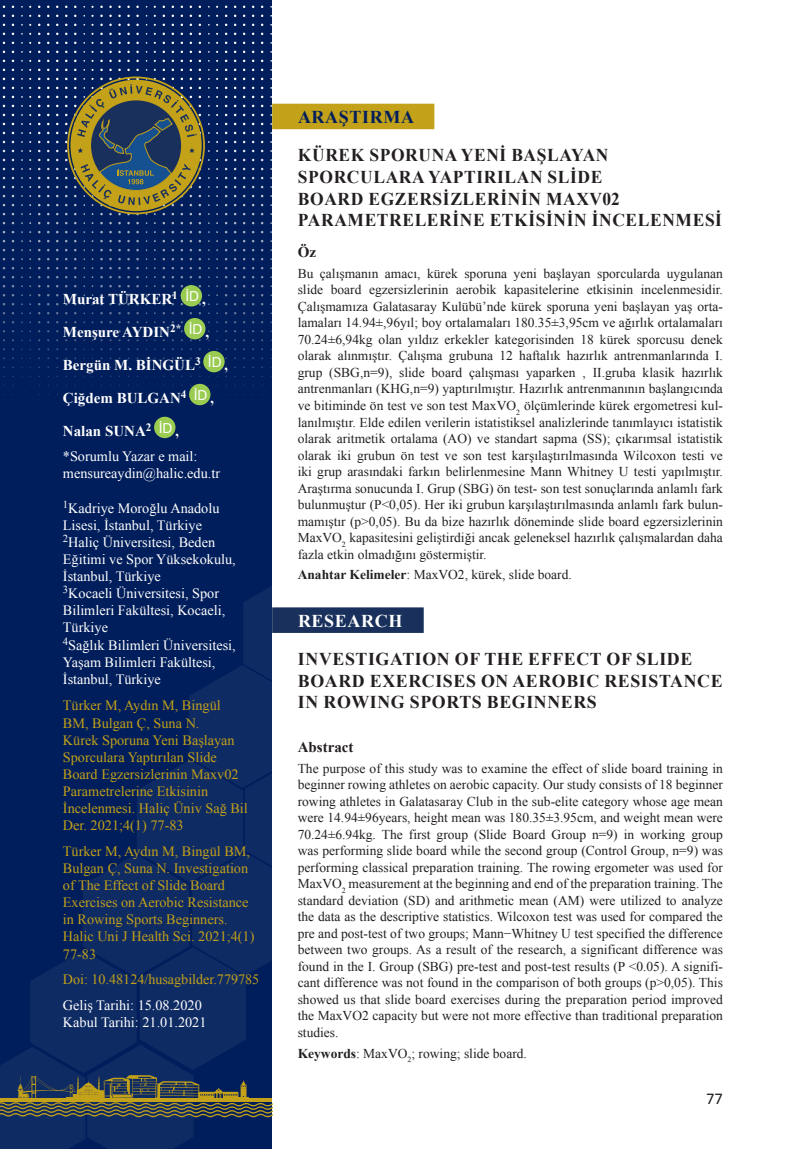
<style>
.page{position:relative;width:808px;height:1149px;background:#fff}
.page>*{position:absolute;margin:0;border:0;box-sizing:border-box;transform-origin:0 0}
.t1{font:700 18px/21.6px "Times New Roman";letter-spacing:.035em;color:#231f20}
.t2{font:700 18px "Times New Roman";letter-spacing:.035em;color:#001e5b}
.t3{font:700 18px "Times New Roman";letter-spacing:.035em;color:#fff}
.t4{font:16.5px "Calibri";color:#231f20}
.t5{font:700 15px/32.8px "Times New Roman";color:#fff}
.t6{font:700 15px "Times New Roman";color:#231f20}
.t7{font:14.25px/17.1px "Times New Roman";color:#c3a119}
.t8{font:14.25px/17.1px "Times New Roman";color:#fff}
.t9{font:13.8px "Arial";color:#fff}
.t10{font:13.5px/16.5px "Times New Roman";color:#231f20;text-align:justify}
.s1{font-family:"Times New Roman";font-weight:700;font-size:15px}
.s2{font-weight:700}
</style>
<div class="page">
<div style="left:0;top:0;width:272px;height:1148px;background:#001e5b"></div>
<div style="left:140px;top:948px;width:106px;height:98px;background:#0f2b64"></div>
<svg style="left:83px;top:855px;width:106px;height:121px"></svg>
<div style="left:192px;top:853px;width:80px;height:122px;background:#0f2b64"></div>
<svg style="left:137px;top:761px;width:106px;height:121px"></svg>
<div style="left:245px;top:787px;width:27px;height:93px;background:#0f2b64"></div>
<svg style="left:189px;top:665px;width:83px;height:122px"></svg>
<svg style="left:30px;top:950px;width:107px;height:96px"></svg>
<svg style="left:243px;top:586px;width:29px;height:108px"></svg>
<svg style="left:65px;top:69px;width:140px;height:146px"></svg>
<div style="left:70px;top:80px;width:132px;height:131px;background:#c3a119;border-radius:50%"></div>
<div style="left:91px;top:100px;width:90px;height:90px;background:#18305b;border-radius:50%"></div>
<svg style="left:109px;top:78px;width:34px;height:18px"></svg>
<svg style="left:145px;top:87px;width:44px;height:47px"></svg>
<svg style="left:100px;top:197px;width:11px;height:9px"></svg>
<svg style="left:118px;top:197px;width:27px;height:9px"></svg>
<svg style="left:77px;top:96px;width:95px;height:101px"></svg>
<svg style="left:181px;top:123px;width:16px;height:30px"></svg>
<svg style="left:118px;top:168px;width:26px;height:20px"></svg>
<svg style="left:145px;top:159px;width:47px;height:47px"></svg>
<svg style="left:0;top:1046px;width:272px;height:102px"></svg>
<hr style="left:0;top:1097px;width:272px;height:4px;background:#c3a119">
<svg style="left:104px;top:1074px;width:95px;height:24px"></svg>
<svg style="left:67px;top:1074px;width:37px;height:23px"></svg>
<svg style="left:18px;top:1075px;width:60px;height:23px"></svg>
<svg style="left:199px;top:1087px;width:39px;height:11px"></svg>
<div style="left:272px;top:104px;width:162px;height:25px;background:#c3a119"></div>
<div style="left:272px;top:607px;width:152px;height:25px;background:#18305b"></div>
<div style="left:181px;top:285px;width:21px;height:21px;background:#9acc51;border-radius:50%"></div>
<div style="left:184px;top:318px;width:21px;height:21px;background:#9acc51;border-radius:50%"></div>
<div style="left:203px;top:351px;width:22px;height:21px;background:#9acc51;border-radius:50%"></div>
<div style="left:189px;top:384px;width:21px;height:21px;background:#9acc51;border-radius:50%"></div>
<div style="left:154px;top:416px;width:21px;height:22px;background:#9acc51;border-radius:50%"></div>
<p class="t5" style="left:63px;top:282px;width:148px;text-indent:77px">KER<sup>1</sup> <sup>İD</sup>,<br>MENŞURE AYDIN<sup>2*</sup> <sup>İD</sup> ,<br>BERGÜN M. BİNGÜL</p>
<p class="t5" style="left:63px;top:282px;width:57px">MURAT TÜR</p>
<p class="t9" style="left:195px;top:353px;width:35px"><sup>3</sup> İD<span class="s1">,</span></p>
<p class="t5" style="left:63px;top:380px;width:152px;text-indent:96px">AN<sup>4</sup> <sup>İD</sup> ,<br>NALAN SUNA<sup>2</sup> <sup>İD</sup> ,</p>
<p class="t8" style="left:63px;top:447px;width:159px">*Sorumlu Yazar e mail: mensureaydin@halic.edu.tr</p>
<p class="t8" style="left:63px;top:498px;width:174px"><sup>1</sup>Kadriye Moroğlu Anadolu<br>Lisesi, İstanbul, Türkiye<br><sup>2</sup>Haliç Üniversitesi, Beden<br>Eğitimi ve Spor Yüksekokulu,<br>İstanbul, Türkiye<br><sup>3</sup>Kocaeli Üniversitesi, Spor<br>Bilimleri Fakültesi, Kocaeli,<br>Türkiye<br><sup>4</sup>Sağlık Bilimleri Üniversitesi,<br>Yaşam Bilimleri Fakültesi,<br>İstanbul, Türkiye</p>
<p class="t7" style="left:63px;top:696px;width:186px">Türker M, Aydın M, Bingül<br>BM, Bulgan Ç, Suna N.<br>Kürek Sporuna Yeni Başlayan<br>Sporculara Yaptırılan Slide<br>Board Egzersizlerinin Maxv02<br>Parametrelerine Etkisinin<br>İncelenmesi. Haliç Üniv Sağ Bil<br>Der. 2021;4(1) 77-83</p>
<p class="t7" style="left:63px;top:841px;width:193px">Türker M, Aydın M, Bingül BM,<br>Bulgan Ç, Suna N. Investigation of The Effect of Slide Board<br>Exercises on Aerobic Resistance in Rowing Sports Beginners.<br>Halic Uni J Health Sci. 2021;4(1)<br>77-83</p>
<p class="t7" style="left:63px;top:970px;width:198px">Doi: 10.48124/husagbilder.779785</p>
<p class="t5" style="left:63px;top:380px;width:76px">ÇIĞDEM BULG</p>
<p class="t8" style="left:63px;top:995px;width:145px">Geliş Tarihi: 15.08.2020<br>Kabul Tarihi: 21.01.2021</p>
<h1 class="t2" style="left:298px;top:104px;width:114px">ARAŞTIRMA</h1>
<h1 class="t1" style="left:298px;top:144px;width:275px">KÜREK SPORUNA YENI BAŞLAYA</h1>
<h1 class="t1" style="left:298px;top:144px;width:426px;text-indent:298px">N<br>SPORCULARA YAPTIRILAN SLIDE<br>BOARD EGZERSIZLERININ MAXV02<br>PARAMETRELERINE ETKISININ İNCELENMESI</h1>
<p class="t6" style="left:298px;top:241px;width:20px">ÖZ</p>
<p class="t10" style="left:298px;top:264px;width:427px">Bu çalışmanın amacı, kürek sporuna yeni başlayan sporcularda uygulanan slide board egzersizlerinin aerobik kapasitelerine etkisinin incelenmesidir.<br>Çalışmamıza Galatasaray Kulübü’nde kürek sporuna yeni başlayan yaş orta&shy;lamaları 14.94±,96yıl; boy ortalamaları 180.35±3,95cm ve ağırlık ortalamaları 70.24±6,94kg olan yıldız erkekler kategorisinden 18 kürek sporcusu denek olarak alınmıştır. Çalışma grubuna 12 haftalık hazırlık antrenmanlarında I. grup (SBG,n=9), slide board çalışması yaparken , II.gruba klasik hazırlık antrenmanları (KHG,n=9) yaptırılmıştır. Hazırlık antrenmanının başlangıcında ve bitiminde ön test ve son test MaxVO<sub>2</sub> ölçümlerinde kürek ergometresi kul&shy;lanılmıştır. Elde edilen verilerin istatistiksel analizlerinde tanımlayıcı istatistik olarak aritmetik ortalama (AO) ve standart sapma (SS); çıkarımsal istatistik olarak iki grubun ön test ve son test karşılaştırılmasında Wilcoxon testi ve iki grup arasındaki farkın belirlenmesine Mann Whitney U testi yapılmıştır.<br>Araştırma sonucunda I. Grup (SBG) ön test- son test sonuçlarında anlamlı fark bulunmuştur (P&lt;0,05). Her iki grubun karşılaştırılmasında anlamlı fark bulun&shy;mamıştır (p&gt;0,05). Bu da bize hazırlık döneminde slide board egzersizlerinin MaxVO<sub>2</sub> kapasitesini geliştirdiği ancak geleneksel hazırlık çalışmalardan daha fazla etkin olmadığını göstermiştir.</p>
<p class="t10" style="left:298px;top:566px;width:276px"><span class="s2">ANAHTAR KELIMELER</span>: MaxVO2, kürek, slide board.</p>
<h1 class="t3" style="left:298px;top:607px;width:106px">RESEARCH</h1>
<h1 class="t1" style="left:298px;top:647px;width:426px">INVESTIGATION OF THE EFFECT OF SLIDE<br>BOARD EXERCISES ON AEROBIC RESISTANCE<br>IN ROWING SPORTS BEGINNERS</h1>
<p class="t6" style="left:298px;top:736px;width:57px">ABSTRACT</p>
<p class="t10" style="left:298px;top:759px;width:427px">The purpose of this study was to examine the effect of slide board training in beginner rowing athletes on aerobic capacity. Our study consists of 18 beginner rowing athletes in Galatasaray Club in the sub-elite category whose age mean were 14.94±96years, height mean was 180.35±3.95cm, and weight mean were 70.24±6.94kg. The first group (Slide Board Group n=9) in working group was performing slide board while the second group (Control Group, n=9) was performing classical preparation training. The rowing ergometer was used for MaxVO<sub>2</sub> measurement at the beginning and end of the preparation training. The standard deviation (SD) and arithmetic mean (AM) were utilized to analyze the data as the descriptive statistics. Wilcoxon test was used for compared the pre and post-test of two groups; Mann−Whitney U test specified the difference between two groups. As a result of the research, a significant difference was found in the I. Group (SBG) pre-test and post-test results (P &lt;0.05). A signifi&shy;cant difference was not found in the comparison of both groups (p&gt;0,05). This showed us that slide board exercises during the preparation period improved the MaxVO2 capacity but were not more effective than traditional preparation studies.</p>
<p class="t10" style="left:298px;top:1044px;width:231px"><span class="s2">KEYWORDS</span>: MaxVO<sub>2</sub>; rowing; slide board.</p>
<p class="t4" style="left:706px;top:1086px;width:18px">77</p>
</div>
